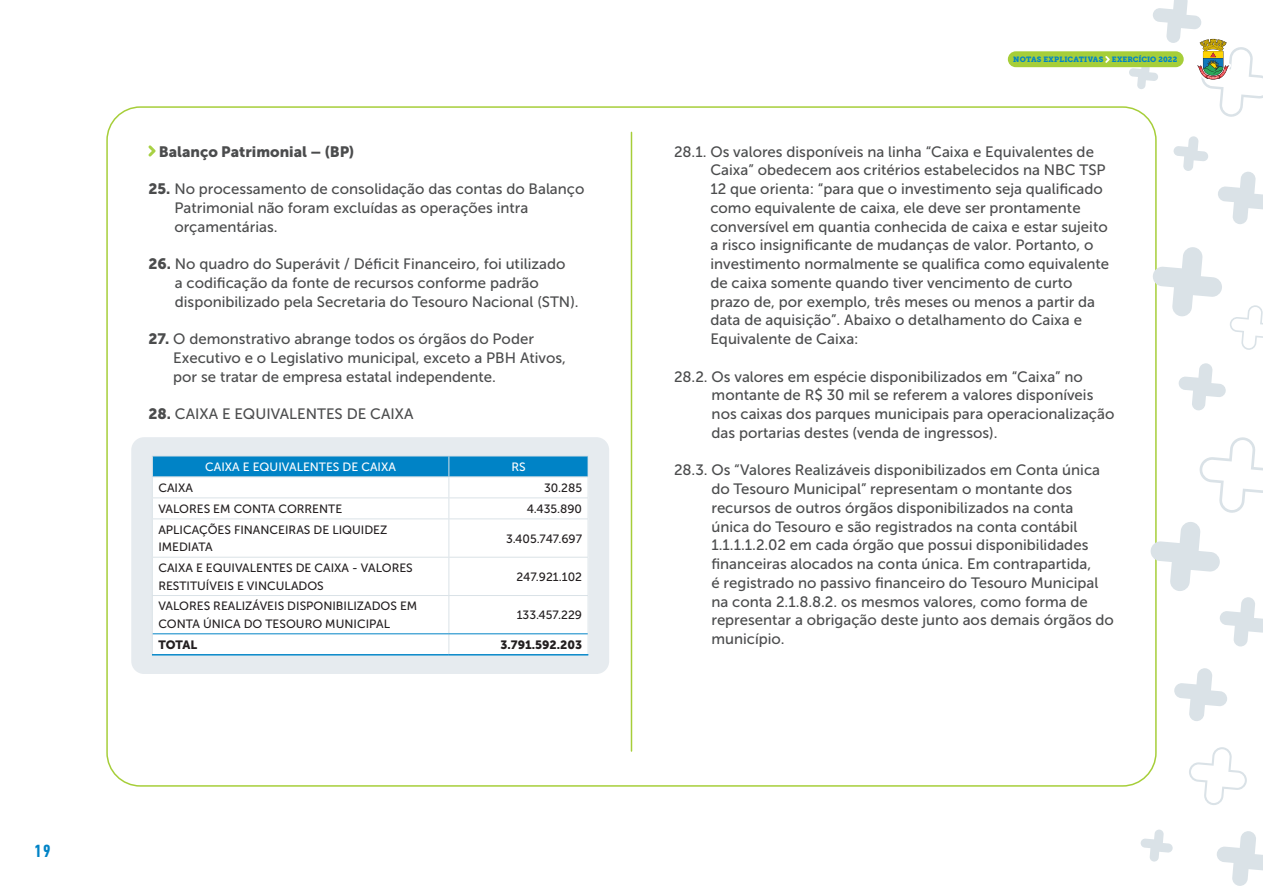
<style>
.page{position:relative;width:1263px;height:893px;background:#fff}
.page>*{position:absolute;margin:0;border:0;box-sizing:border-box;transform-origin:0 0}
.t1{font:700 condensed 18px "DIN Next LT Pro";color:#0083c6}
.t2{font:15px/18.8px "Museo Sans 500";color:#4b4c4d}
.t3{font:15px "Museo Sans 900";color:#4b4c4d}
.t4{font:12px/17.4px "Museo Sans 500";color:#231f20}
.t5{font:12px "Museo Sans 500";color:#fff}
.t6{font:12px "Museo Sans 900";color:#231f20}
.t7{font:7.65px "Museo Slab Rounded 900";letter-spacing:.025em;color:#0083c6}
.s1{font-family:"Museo Sans 900"}
</style>
<div class="page">
<div style="left:131px;top:437px;width:478px;height:237px;background:#e6ebef;border-radius:13px"></div>
<hr style="left:631px;top:132px;width:1px;height:619px;background:#a6ce39">
<svg style="left:148px;top:145px;width:8px;height:11px"></svg>
<div style="left:153px;top:520px;width:435px;height:134px;background:#fff"></div>
<hr style="left:152px;top:519px;width:1px;height:38px;background:#dae2e7">
<hr style="left:152px;top:558px;width:1px;height:37px;background:#dae2e7">
<hr style="left:152px;top:596px;width:1px;height:38px;background:#dae2e7">
<svg style="left:152px;top:456px;width:436px;height:62px;background:#abd6eb"></svg>
<hr style="left:448px;top:519px;width:1px;height:38px;background:#dae2e7">
<hr style="left:588px;top:519px;width:1px;height:38px;background:#dae2e7">
<hr style="left:448px;top:558px;width:1px;height:37px;background:#dae2e7">
<hr style="left:588px;top:558px;width:1px;height:37px;background:#dae2e7">
<hr style="left:448px;top:596px;width:1px;height:37px;background:#dae2e7">
<hr style="left:588px;top:596px;width:1px;height:38px;background:#dae2e7">
<svg style="left:448px;top:634px;width:1px;height:20px"></svg>
<hr style="left:152px;top:476px;width:297px;height:1px;background:#dae2e7">
<hr style="left:152px;top:497px;width:297px;height:1px;background:#dae2e7">
<hr style="left:152px;top:518px;width:297px;height:1px;background:#dae2e7">
<hr style="left:152px;top:557px;width:297px;height:1px;background:#dae2e7">
<hr style="left:152px;top:595px;width:297px;height:1px;background:#dae2e7">
<hr style="left:449px;top:476px;width:139px;height:1px;background:#dae2e7">
<hr style="left:449px;top:497px;width:139px;height:1px;background:#dae2e7">
<hr style="left:449px;top:518px;width:139px;height:1px;background:#dae2e7">
<hr style="left:449px;top:557px;width:139px;height:1px;background:#dae2e7">
<hr style="left:449px;top:595px;width:139px;height:1px;background:#dae2e7">
<hr style="left:153px;top:633px;width:296px;height:1px;background:#0083c6">
<hr style="left:152px;top:654px;width:297px;height:2px;background:#0083c6">
<hr style="left:449px;top:633px;width:139px;height:1px;background:#0083c6">
<hr style="left:449px;top:654px;width:139px;height:2px;background:#0083c6">
<svg style="left:1218px;top:171px;width:45px;height:53px"></svg>
<svg style="left:1220px;top:597px;width:43px;height:50px"></svg>
<svg style="left:1230px;top:305px;width:33px;height:45px"></svg>
<svg style="left:1174px;top:668px;width:53px;height:53px"></svg>
<svg style="left:1150px;top:521px;width:70px;height:70px"></svg>
<svg style="left:1217px;top:831px;width:46px;height:55px"></svg>
<svg style="left:1178px;top:363px;width:48px;height:48px"></svg>
<svg style="left:1173px;top:136px;width:35px;height:35px"></svg>
<svg style="left:1140px;top:829px;width:33px;height:33px"></svg>
<svg style="left:1153px;top:247px;width:69px;height:70px"></svg>
<svg style="left:1199px;top:437px;width:64px;height:76px"></svg>
<svg style="left:1189px;top:747px;width:58px;height:58px"></svg>
<div style="left:1008px;top:51px;width:176px;height:16px;background:#a6ce39;border-radius:8px"></div>
<svg style="left:1105px;top:56px;width:5px;height:7px"></svg>
<svg style="left:1129px;top:0;width:134px;height:117px"></svg>
<p class="t1" style="left:35px;top:841px;width:17px">19</p>
<p class="t3" style="left:159px;top:143px;width:197px">Balanço Patrimonial – (BP)</p>
<p class="t2" style="left:174px;top:180px;width:412px;text-indent:-26px"><span class="s1">25.</span> No processamento de consolidação das contas do Balanço<br>Patrimonial não foram excluídas as operações intra orçamentárias.</p>
<p class="t2" style="left:175px;top:255px;width:405px;text-indent:-26px"><span class="s1">26.</span> No quadro do Superávit / Déficit Financeiro, foi utilizado<br>a codificação da fonte de recursos conforme padrão disponibilizado pela Secretaria do Tesouro Nacional (STN).</p>
<p class="t2" style="left:173px;top:330px;width:394px;text-indent:-25px"><span class="s1">27.</span> O demonstrativo abrange todos os órgãos do Poder<br>Executivo e o Legislativo municipal, exceto a PBH Ativos, por se tratar de empresa estatal independente.</p>
<p class="t2" style="left:149px;top:405px;width:266px"><span class="s1">28.</span> CAIXA E EQUIVALENTES DE CAIXA</p>
<p class="t5" style="left:205px;top:460px;width:192px">CAIXA E EQUIVALENTES DE CAIXA</p>
<p class="t5" style="left:511px;top:460px;width:16px">RS</p>
<p class="t4" style="left:158px;top:479px;width:36px">CAIXA</p>
<p class="t4" style="left:544px;top:479px;width:40px">30.285</p>
<p class="t4" style="left:158px;top:500px;width:185px">VALORES EM CONTA CORRENTE</p>
<p class="t4" style="left:527px;top:500px;width:57px">4.435.890</p>
<p class="t4" style="left:158px;top:521px;width:231px">APLICAÇÕES FINANCEIRAS DE LIQUIDEZ<br>IMEDIATA</p>
<p class="t4" style="left:506px;top:530px;width:77px">3.405.747.697</p>
<p class="t4" style="left:158px;top:559px;width:256px">CAIXA E EQUIVALENTES DE CAIXA - VALORES<br>RESTITUÍVEIS E VINCULADOS</p>
<p class="t4" style="left:516px;top:568px;width:67px">247.921.102</p>
<p class="t4" style="left:158px;top:598px;width:260px">VALORES REALIZÁVEIS DISPONIBILIZADOS EM<br>CONTA ÚNICA DO TESOURO MUNICIPAL</p>
<p class="t4" style="left:517px;top:606px;width:67px">133.457.229</p>
<p class="t6" style="left:158px;top:638px;width:40px">TOTAL</p>
<p class="t6" style="left:500px;top:638px;width:83px">3.791.592.203</p>
<p class="t7" style="left:1013px;top:55px;width:166px">NOTAS EXPLICATIVAS EXERCÍCIO 2022</p>
<p class="t2" style="left:710px;top:142px;width:400px;text-indent:-36px">28.1. Os valores disponíveis na linha “Caixa e Equivalentes de Caixa” obedecem aos critérios estabelecidos na NBC TSP 12 que orienta: “para que o investimento seja qualificado como equivalente de caixa, ele deve ser prontamente conversível em quantia conhecida de caixa e estar sujeito a risco insignificante de mudanças de valor. Portanto, o investimento normalmente se qualifica como equivalente de caixa somente quando tiver vencimento de curto prazo de, por exemplo, três meses ou menos a partir da data de aquisição”. Abaixo o detalhamento do Caixa e Equivalente de Caixa:</p>
<p class="t2" style="left:712px;top:367px;width:404px;text-indent:-38px">28.2. Os valores em espécie disponibilizados em “Caixa” no montante de R$ 30 mil se referem a valores disponíveis nos caixas dos parques municipais para operacionalização das portarias destes (venda de ingressos).</p>
<p class="t2" style="left:711px;top:461px;width:404px;text-indent:-37px">28.3. Os “Valores Realizáveis disponibilizados em Conta única do Tesouro Municipal” representam o montante dos recursos de outros órgãos disponibilizados na conta única do Tesouro e são registrados na conta contábil 1.1.1.1.2.02 em cada órgão que possui disponibilidades financeiras alocados na conta única. Em contrapartida,<br>é registrado no passivo financeiro do Tesouro Municipal na conta 2.1.8.8.2. os mesmos valores, como forma de representar a obrigação deste junto aos demais órgãos do município.</p>
</div>
